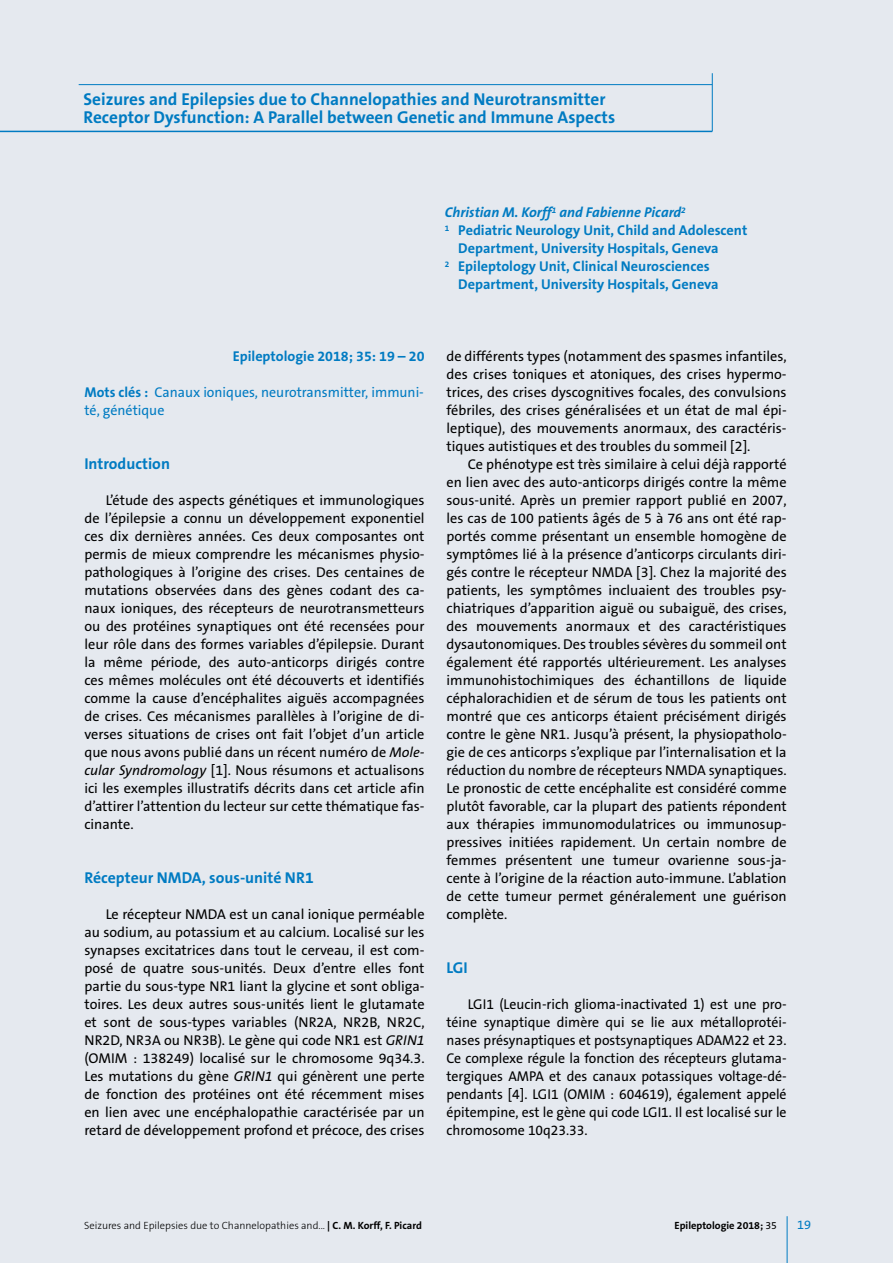
<style>
.page{position:relative;width:893px;height:1263px;background:#e5e9ef}
.page>*{position:absolute;margin:0;border:0;box-sizing:border-box;transform-origin:0 0}
.t1{font:700 17.25px/18px "The Sans B W7";color:#007bc2}
.t2{font:700 15.75px "The Sans B W7";color:#007bc2}
.t3{font:14.25px/18px "The Sans B W5 Plain";color:#000;text-align:justify}
.t4{font:700 14.25px "The Sans B W7";color:#007bc2}
.t5{font:14.25px/18px "The Sans B W5 Plain";color:#007bc2}
.t6{font:italic 700 14.25px "The Sans B W7";color:#007bc2}
.t7{font:12.75px "The Sans B W5 Plain";color:#007bc2}
.t8{font:300 10.5px "The Sans B W3";color:#000}
.t9{font:700 10.5px "The Sans B W7";color:#000}
.s1{font-family:"The Sans B W7";font-weight:700}
.s2{font-style:italic}
.s3{font-family:"The Sans B W5 Plain";font-weight:400}
</style>
<div class="page">
<hr style="left:787px;top:1216px;width:1px;height:47px;background:#007bc2">
<hr style="left:0;top:131px;width:712px;height:1px;background:#007bc2">
<hr style="left:79px;top:84px;width:633px;height:1px;background:#007bc2">
<hr style="left:712px;top:73px;width:1px;height:58px;background:#007bc2">
<p class="t1" style="left:84px;top:90px;width:533px">Seizures and Epilepsies due to Channelopathies and Neurotransmitter<br>Receptor Dysfunction: A Parallel between Genetic and Immune Aspects</p>
<p class="t6" style="left:445px;top:203px;width:243px">Christian M. Korff<sup>1</sup> and Fabienne Picard<sup>2</sup></p>
<p class="t4" style="left:445px;top:221px;width:304px"><sup>1</sup> Pediatric Neurology Unit, Child and Adolescent</p>
<p class="t4" style="left:458px;top:239px;width:262px">Department, University Hospitals, Geneva</p>
<p class="t4" style="left:445px;top:257px;width:266px"><sup>2</sup> Epileptology Unit, Clinical Neurosciences</p>
<p class="t4" style="left:458px;top:275px;width:262px">Department, University Hospitals, Geneva</p>
<p class="t4" style="left:233px;top:347px;width:193px">Epileptologie 2018; 35: 19 – 20</p>
<p class="t5" style="left:84px;top:384px;width:341px"><span class="s1">Mots clés :</span> Canaux ioniques, neurotransmitter, immuni&shy;té, génétique</p>
<p class="t2" style="left:84px;top:454px;width:87px">Introduction</p>
<p class="t3" style="left:84px;top:492px;width:342px;text-indent:21px">L’étude des aspects génétiques et immunologiques de l’épilepsie a connu un développement exponentiel ces dix dernières années. Ces deux composantes ont permis de mieux comprendre les mécanismes physio&shy;pathologiques à l’origine des crises. Des centaines de mutations observées dans des gènes codant des ca&shy;naux ioniques, des récepteurs de neurotransmetteurs ou des protéines synaptiques ont été recensées pour leur rôle dans des formes variables d’épilepsie. Durant la même période, des auto-anticorps dirigés contre ces mêmes molécules ont été découverts et identifiés comme la cause d’encéphalites aiguës accompagnées de crises. Ces mécanismes parallèles à l’origine de di&shy;verses situations de crises ont fait l’objet d’un article que nous avons publié dans un récent numéro de <span class="s2">Mole&shy;cular Syndromology</span> [1]. Nous résumons et actualisons ici les exemples illustratifs décrits dans cet article afin d’attirer l’attention du lecteur sur cette thématique fas&shy;cinante.</p>
<p class="t2" style="left:84px;top:868px;width:231px">Récepteur NMDA, sous-unité NR1</p>
<p class="t3" style="left:84px;top:906px;width:342px;text-indent:21px">Le récepteur NMDA est un canal ionique perméable au sodium, au potassium et au calcium. Localisé sur les synapses excitatrices dans tout le cerveau, il est com&shy;posé de quatre sous-unités. Deux d’entre elles font partie du sous-type NR1 liant la glycine et sont obliga&shy;toires. Les deux autres sous-unités lient le glutamate et sont de sous-types variables (NR2A, NR2B, NR2C, NR2D, NR3A ou NR3B). Le gène qui code NR1 est <span class="s2">GRIN1 </span>(OMIM : 138249) localisé sur le chromosome 9q34.3.<br>Les mutations du gène <span class="s2">GRIN1</span> qui génèrent une perte de fonction des protéines ont été récemment mises en lien avec une encéphalopathie caractérisée par un retard de développement profond et précoce, des crises</p>
<p class="t3" style="left:446px;top:348px;width:342px">de différents types (notamment des spasmes infantiles, des crises toniques et atoniques, des crises hypermo&shy;trices, des crises dyscognitives focales, des convulsions fébriles, des crises généralisées et un état de mal épi&shy;leptique), des mouvements anormaux, des caractéris&shy;tiques autistiques et des troubles du sommeil [2].</p>
<p class="t3" style="left:446px;top:456px;width:342px;text-indent:21px">Ce phénotype est très similaire à celui déjà rapporté en lien avec des auto-anticorps dirigés contre la même sous-unité. Après un premier rapport publié en 2007, les cas de 100 patients âgés de 5 à 76 ans ont été rap&shy;portés comme présentant un ensemble homogène de symptômes lié à la présence d’anticorps circulants diri&shy;gés contre le récepteur NMDA [3]. Chez la majorité des patients, les symptômes incluaient des troubles psy&shy;chiatriques d’apparition aiguë ou subaiguë, des crises, des mouvements anormaux et des caractéristiques dysautonomiques. Des troubles sévères du sommeil ont également été rapportés ultérieurement. Les analyses immunohistochimiques des échantillons de liquide céphalorachidien et de sérum de tous les patients ont montré que ces anticorps étaient précisément dirigés contre le gène NR1. Jusqu’à présent, la physiopatholo&shy;gie de ces anticorps s’explique par l’internalisation et la réduction du nombre de récepteurs NMDA synaptiques.<br>Le pronostic de cette encéphalite est considéré comme plutôt favorable, car la plupart des patients répondent aux thérapies immunomodulatrices ou immunosup&shy;pressives initiées rapidement. Un certain nombre de femmes présentent une tumeur ovarienne sous-ja&shy;cente à l’origine de la réaction auto-immune. L’ablation de cette tumeur permet généralement une guérison complète.</p>
<p class="t2" style="left:446px;top:958px;width:23px">LGI</p>
<p class="t3" style="left:446px;top:996px;width:342px;text-indent:21px">LGI1 (Leucin-rich glioma-inactivated 1) est une pro&shy;téine synaptique dimère qui se lie aux métalloprotéi&shy;nases présynaptiques et postsynaptiques ADAM22 et 23.<br>Ce complexe régule la fonction des récepteurs glutama&shy;tergiques AMPA et des canaux potassiques voltage-dé&shy;pendants [4]. LGI1 (OMIM : 604619), également appelé épitempine, est le gène qui code LGI1. Il est localisé sur le chromosome 10q23.33.</p>
<p class="t8" style="left:84px;top:1219px;width:339px">Seizures and Epilepsies due to Channelopathies and... <span class="s1">| C. M. Korff, F. Picard</span></p>
<p class="t9" style="left:674px;top:1218px;width:104px">Epileptologie 2018; <span class="s3">35</span></p>
<p class="t7" style="left:797px;top:1216px;width:16px">19</p>
</div>
